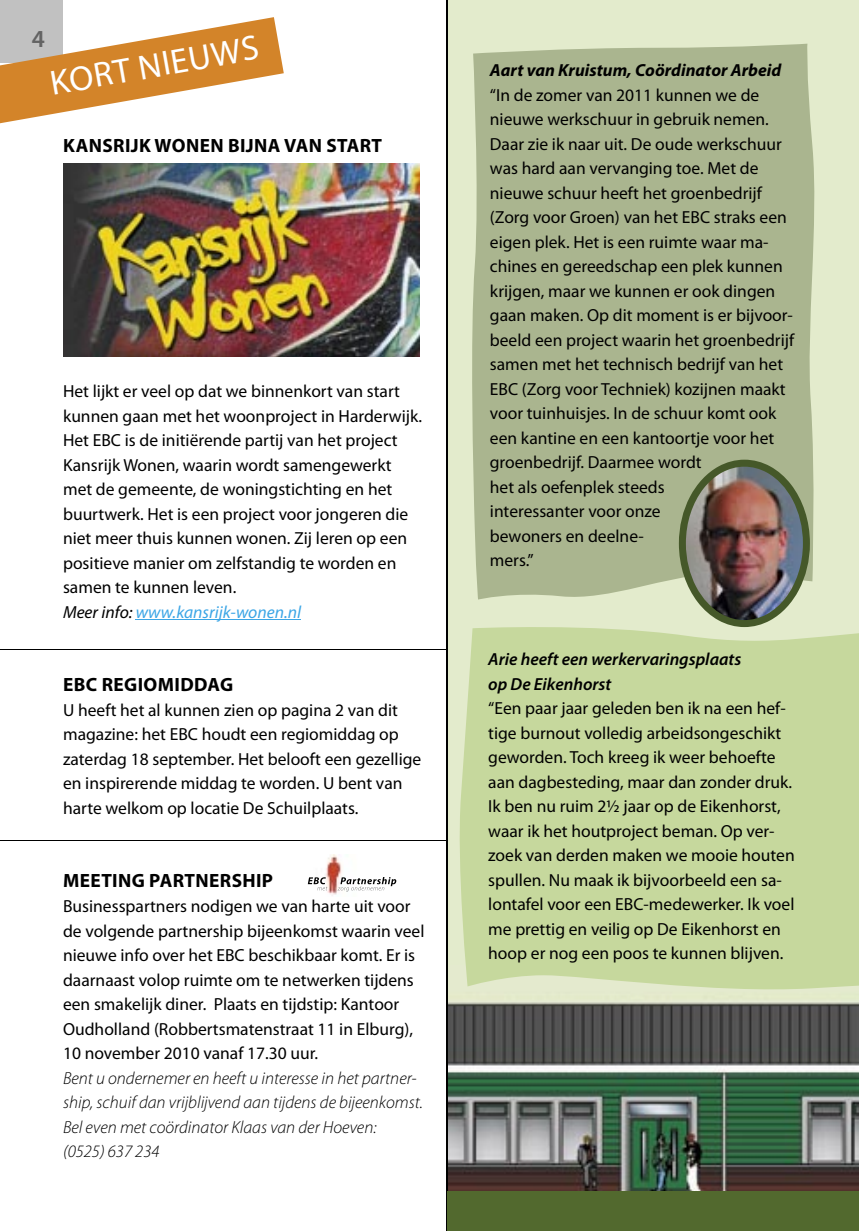
<style>
.page{position:relative;width:859px;height:1231px;background:#fff}
.page>*{position:absolute;margin:0;border:0;box-sizing:border-box;transform-origin:0 0}
.t1{font:35px "Myriad Pro";color:#fff}
.t2{font:600 24.5px "Myriad Pro";color:#636363}
.t3{font:700 19.25px "Myriad Pro";letter-spacing:.02em;color:#000}
.t4{font:17.5px/24.5px "Myriad Pro";color:#000}
.t5{font:italic 300 17.5px/24.5px "Myriad Pro";color:#000}
.t6{font:italic 600 17.5px/24.5px "Myriad Pro";color:#000}
.t7{font:italic 700 17.5px "Myriad Pro";color:#000}
.s1{font-style:italic}
.s2{font-style:italic;color:#3ca6e6}
</style>
<div class="page">
<div style="left:0;top:0;width:63px;height:63px;background:#c1c1c1"></div>
<svg style="left:0;top:17px;width:284px;height:147px"></svg>
<hr style="left:136px;top:619px;width:165px;height:1px;background:#3ca6e6">
<img style="left:63px;top:164px;width:357px;height:192px">
<hr style="left:0;top:839px;width:447px;height:1px;background:#000">
<img style="left:325px;top:854px;width:72px;height:42px">
<img style="left:307px;top:875px;width:89px;height:11px">
<img style="left:317px;top:884px;width:67px;height:7px">
<hr style="left:0;top:648px;width:447px;height:1px;background:#000">
<div style="left:446px;top:0;width:412px;height:1230px;background:#e3ebcc"></div>
<hr style="left:446px;top:0;width:1px;height:1230px;background:#000">
<img style="left:448px;top:1001px;width:410px;height:190px">
<div style="left:447px;top:1191px;width:411px;height:39px;background:#52692e"></div>
<div style="left:472px;top:44px;width:343px;height:556px;background:#aab58f"></div>
<img style="left:678px;top:459px;width:131px;height:163px">
<div style="left:459px;top:622px;width:399px;height:368px;background:#c6d89d"></div>
<h2 class="t2" style="left:32px;top:25px;width:15px">4</h2>
<h1 class="t1" style="left:47px;top:65px;width:212px;rotate:-10deg">KORT NIEUWS</h1>
<p class="t3" style="left:63px;top:135px;width:320px">KANSRIJK WONEN BIJNA VAN START</p>
<p class="t4" style="left:63px;top:379px;width:360px">Het lijkt er veel op dat we binnenkort van start kunnen gaan met het woonproject in Harderwijk.<br>Het EBC is de initiërende partij van het project Kansrijk Wonen, waarin wordt samengewerkt met de gemeente, de woningstichting en het buurtwerk. Het is een project voor jongeren die niet meer thuis kunnen wonen. Zij leren op een positieve manier om zelfstandig te worden en samen te kunnen leven.<br><span class="s1">Meer info:</span> <span class="s2">www.kansrijk-wonen.nl</span></p>
<p class="t3" style="left:63px;top:674px;width:171px">EBC REGIOMIDDAG</p>
<p class="t4" style="left:63px;top:698px;width:359px">U heeft het al kunnen zien op pagina 2 van dit magazine: het EBC houdt een regiomiddag op zaterdag 18 september. Het belooft een gezellige en inspirerende middag te worden. U bent van harte welkom op locatie De Schuilplaats.</p>
<p class="t3" style="left:63px;top:870px;width:211px">MEETING PARTNERSHIP</p>
<p class="t4" style="left:63px;top:894px;width:363px">Businesspartners nodigen we van harte uit voor de volgende partnership bijeenkomst waarin veel nieuwe info over het EBC beschikbaar komt. Er is daarnaast volop ruimte om te netwerken tijdens een smakelijk diner. Plaats en tijdstip: Kantoor Oudholland (Robbertsmatenstraat 11 in Elburg), 10 november 2010 vanaf 17.30 uur.</p>
<p class="t5" style="left:63px;top:1065px;width:361px">Bent u ondernemer en heeft u interesse in het partner&shy;ship, schuif dan vrijblijvend aan tijdens de bijeenkomst.<br>Bel even met coördinator Klaas van der Hoeven:<br>(0525) 637 234</p>
<p class="t7" style="left:489px;top:61px;width:293px">Aart van Kruistum, Coördinator Arbeid</p>
<p class="t4" style="left:489px;top:83px;width:305px">“In de zomer van 2011 kunnen we de nieuwe werkschuur in gebruik nemen.<br>Daar zie ik naar uit. De oude werkschuur was hard aan vervanging toe. Met de nieuwe schuur heeft het groenbedrijf (Zorg voor Groen) van het EBC straks een eigen plek. Het is een ruimte waar ma&shy;chines en gereedschap een plek kunnen krijgen, maar we kunnen er ook dingen gaan maken. Op dit moment is er bijvoor&shy;beeld een project waarin het groenbedrijf samen met het technisch bedrijf van het EBC (Zorg voor Techniek) kozijnen maakt voor tuinhuisjes. In de schuur komt ook een kantine en een kantoortje voor het groenbedrijf. Daarmee wordt<br>het als oefenplek steeds<br>interessanter voor onze<br>bewoners en deelne-<br>mers.”</p>
<p class="t6" style="left:488px;top:647px;width:254px">Arie heeft een werkervaringsplaats op De Eikenhorst</p>
<p class="t4" style="left:488px;top:696px;width:308px">“Een paar jaar geleden ben ik na een hef&shy;tige burnout volledig arbeidsongeschikt geworden. Toch kreeg ik weer behoefte aan dagbesteding, maar dan zonder druk.<br>Ik ben nu ruim 2½ jaar op de Eikenhorst, waar ik het houtproject beman. Op ver&shy;zoek van derden maken we mooie houten spullen. Nu maak ik bijvoorbeeld een sa&shy;lontafel voor een EBC-medewerker. Ik voel me prettig en veilig op De Eikenhorst en hoop er nog een poos te kunnen blijven.</p>
</div>
